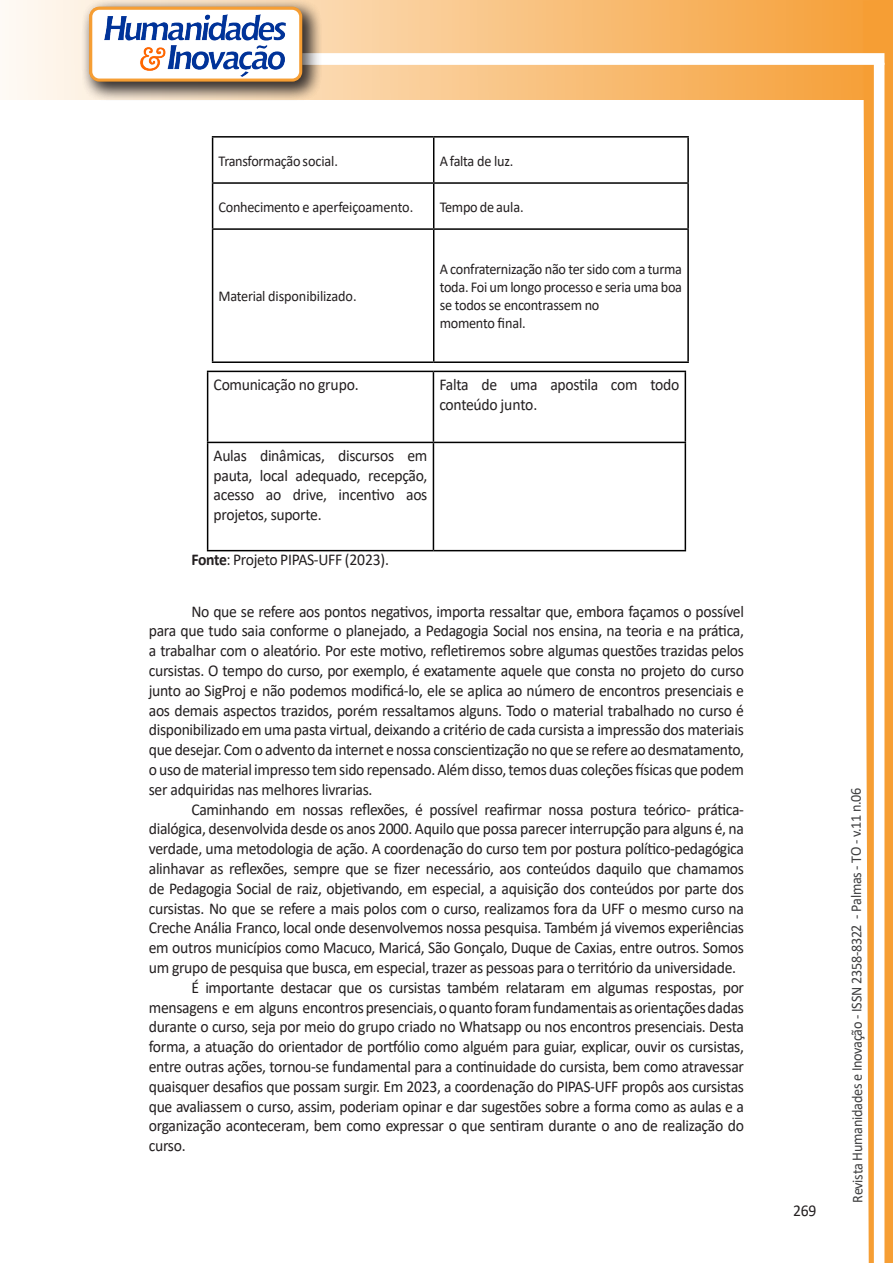
<style>
.page{position:relative;width:893px;height:1263px;background:#fff}
.page>*{position:absolute;margin:0;border:0;box-sizing:border-box;transform-origin:0 0}
.texto{font:16.5px/19.8px "Calibri";letter-spacing:-.02em;color:#231f20;text-align:justify;scale:.95 1}
.texto-2{font:15px/18px "Calibri";letter-spacing:-.02em;color:#231f20;text-align:justify;scale:.95 1}
.t1{font:15px "Calibri";letter-spacing:-.025em;color:#3e3e3f;scale:.95 1}
.s1{font-weight:700}
</style>
<div class="page">
<svg style="left:5px;top:0;width:858px;height:100px;background:#f9c484"></svg>
<div style="left:302px;top:53px;width:582px;height:12px;background:#fff;border:2px solid #fff"></div>
<svg style="left:863px;top:0;width:30px;height:1263px"></svg>
<div style="left:81px;top:0;width:241px;height:102px;background:#231f20;opacity:.75"></div>
<div style="left:91px;top:8px;width:210px;height:72px;background:#fff;border-radius:9px"></div>
<img style="left:104px;top:14px;width:181px;height:62px">
<div style="left:89px;top:7px;width:213px;height:75px;border:3px solid #f69e34;border-radius:9px"></div>
<hr style="left:212px;top:136px;width:222px;height:2px;background:#000">
<hr style="left:212px;top:138px;width:1px;height:44px;background:#000">
<hr style="left:434px;top:136px;width:255px;height:2px;background:#000">
<hr style="left:433px;top:138px;width:1px;height:44px;background:#000">
<hr style="left:687px;top:138px;width:2px;height:44px;background:#000">
<hr style="left:212px;top:182px;width:222px;height:2px;background:#000">
<hr style="left:212px;top:184px;width:1px;height:44px;background:#000">
<hr style="left:434px;top:182px;width:255px;height:2px;background:#000">
<hr style="left:433px;top:184px;width:1px;height:44px;background:#000">
<hr style="left:687px;top:184px;width:2px;height:44px;background:#000">
<hr style="left:212px;top:228px;width:222px;height:2px;background:#000">
<hr style="left:212px;top:230px;width:1px;height:131px;background:#000">
<hr style="left:434px;top:228px;width:255px;height:2px;background:#000">
<hr style="left:433px;top:230px;width:1px;height:131px;background:#000">
<hr style="left:687px;top:230px;width:2px;height:131px;background:#000">
<hr style="left:212px;top:361px;width:222px;height:2px;background:#000">
<hr style="left:434px;top:361px;width:255px;height:2px;background:#000">
<hr style="left:207px;top:371px;width:226px;height:1px;background:#000">
<hr style="left:207px;top:372px;width:1px;height:70px;background:#000">
<hr style="left:433px;top:371px;width:253px;height:1px;background:#000">
<hr style="left:433px;top:372px;width:1px;height:70px;background:#000">
<hr style="left:685px;top:372px;width:1px;height:70px;background:#000">
<hr style="left:207px;top:442px;width:226px;height:1px;background:#000">
<hr style="left:207px;top:443px;width:1px;height:107px;background:#000">
<hr style="left:433px;top:442px;width:253px;height:1px;background:#000">
<hr style="left:433px;top:443px;width:1px;height:107px;background:#000">
<hr style="left:685px;top:443px;width:1px;height:107px;background:#000">
<hr style="left:207px;top:550px;width:226px;height:1px;background:#000">
<hr style="left:433px;top:550px;width:253px;height:1px;background:#000">
<p class="texto-2" style="left:219px;top:151px;width:127px">Transformação social.</p>
<p class="texto-2" style="left:440px;top:151px;width:79px">A falta de luz.</p>
<p class="texto-2" style="left:219px;top:197px;width:206px">Conhecimento e aperfeiçoamento.</p>
<p class="texto-2" style="left:440px;top:197px;width:90px">Tempo de aula.</p>
<p class="texto-2" style="left:219px;top:287px;width:147px">Material disponibilizado.</p>
<p class="texto-2" style="left:440px;top:260px;width:257px">A confraternização não ter sido com a turma toda. Foi um longo processo e seria uma boa se todos se encontrassem no</p>
<p class="texto-2" style="left:440px;top:314px;width:92px">momento final.</p>
<p class="texto" style="left:214px;top:374px;width:154px">Comunicação no grupo.</p>
<p class="texto" style="left:439px;top:374px;width:254px">Falta de uma apostila com todo conteúdo junto.</p>
<p class="texto" style="left:214px;top:445px;width:227px">Aulas dinâmicas, discursos em pauta, local adequado, recepção, acesso ao drive, incentivo aos projetos, suporte.</p>
<p class="texto" style="left:191px;top:549px;width:210px"><span class="s1">Fonte</span>: Projeto PIPAS-UFF (2023).</p>
<p class="texto" style="left:149px;top:601px;width:628px;text-indent:43px">No que se refere aos pontos negativos, importa ressaltar que, embora façamos o possível para que tudo saia conforme o planejado, a Pedagogia Social nos ensina, na teoria e na prática, a trabalhar com o aleatório. Por este motivo, refletiremos sobre algumas questões trazidas pelos cursistas. O tempo do curso, por exemplo, é exatamente aquele que consta no projeto do curso junto ao SigProj e não podemos modificá-lo, ele se aplica ao número de encontros presenciais e aos demais aspectos trazidos, porém ressaltamos alguns. Todo o material trabalhado no curso é disponibilizado em uma pasta virtual, deixando a critério de cada cursista a impressão dos materiais que desejar. Com o advento da internet e nossa conscientização no que se refere ao desmatamento, o uso de material impresso tem sido repensado. Além disso, temos duas coleções físicas que podem ser adquiridas nas melhores livrarias.</p>
<p class="texto" style="left:149px;top:799px;width:628px;text-indent:43px">Caminhando em nossas reflexões, é possível reafirmar nossa postura teórico- prática&shy;dialógica, desenvolvida desde os anos 2000. Aquilo que possa parecer interrupção para alguns é, na verdade, uma metodologia de ação. A coordenação do curso tem por postura político-pedagógica alinhavar as reflexões, sempre que se fizer necessário, aos conteúdos daquilo que chamamos de Pedagogia Social de raiz, objetivando, em especial, a aquisição dos conteúdos por parte dos cursistas. No que se refere a mais polos com o curso, realizamos fora da UFF o mesmo curso na Creche Anália Franco, local onde desenvolvemos nossa pesquisa. Também já vivemos experiências em outros municípios como Macuco, Maricá, São Gonçalo, Duque de Caxias, entre outros. Somos um grupo de pesquisa que busca, em especial, trazer as pessoas para o território da universidade.</p>
<p class="texto" style="left:149px;top:977px;width:628px;text-indent:43px">É importante destacar que os cursistas também relataram em algumas respostas, por mensagens e em alguns encontros presenciais, o quanto foram fundamentais as orientações dadas durante o curso, seja por meio do grupo criado no Whatsapp ou nos encontros presenciais. Desta forma, a atuação do orientador de portfólio como alguém para guiar, explicar, ouvir os cursistas, entre outras ações, tornou-se fundamental para a continuidade do cursista, bem como atravessar quaisquer desafios que possam surgir. Em 2023, a coordenação do PIPAS-UFF propôs aos cursistas que avaliassem o curso, assim, poderiam opinar e dar sugestões sobre a forma como as aulas e a organização aconteceram, bem como expressar o que sentiram durante o ano de realização do curso.</p>
<p class="texto" style="left:793px;top:1200px;width:26px">269</p>
<p class="t1" style="left:846px;top:1203px;width:439px;rotate:-90deg">Revista Humanidades e Inovação - ISSN 2358-8322 - Palmas - TO - v.11 n.06</p>
</div>
